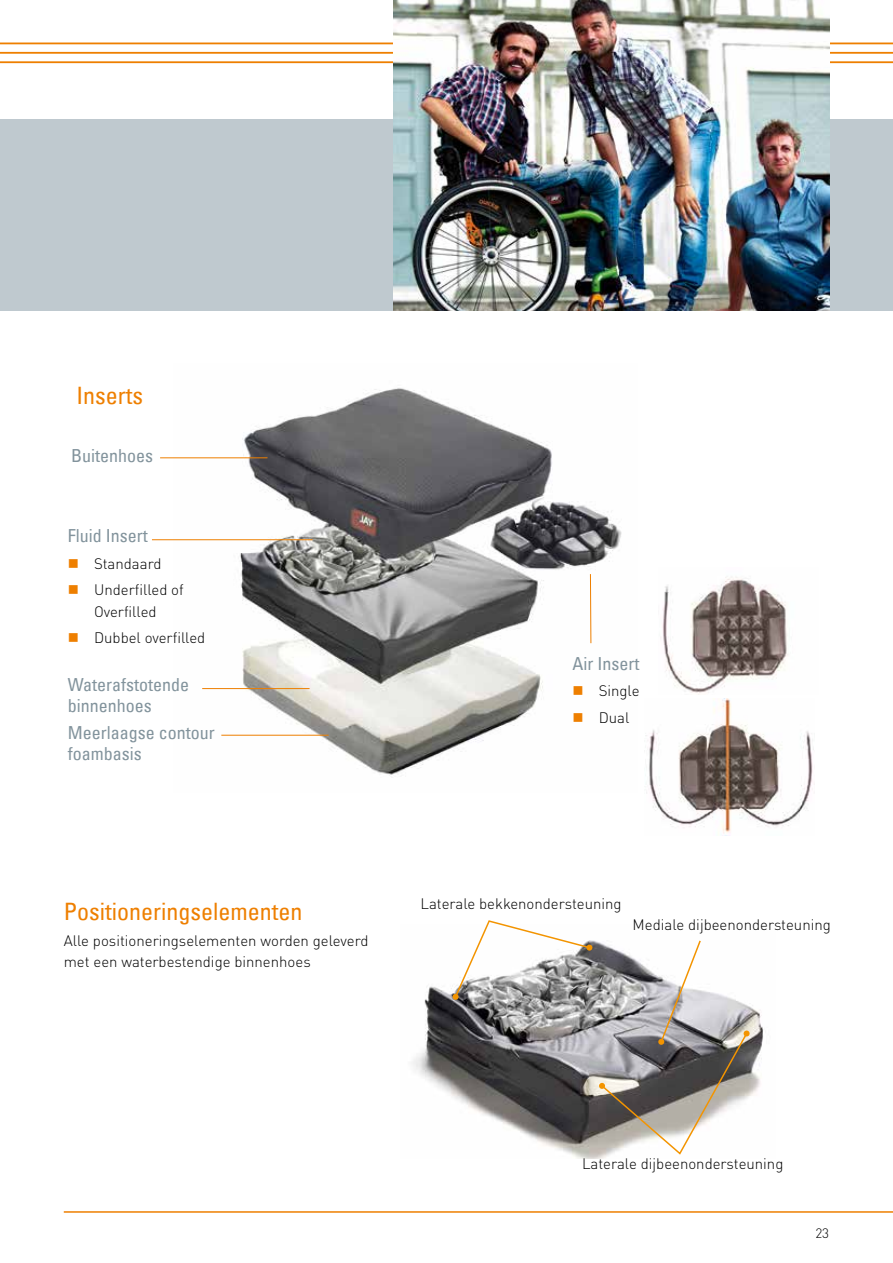
<style>
.page{position:relative;width:893px;height:1263px;background:#fff}
.page>*{position:absolute;margin:0;border:0;box-sizing:border-box;transform-origin:0 0}
.t1{font:condensed 24px "Univers Com 57";color:#ee7f00}
.t2{font:condensed 18px/21.3px "Univers Com 57";color:#82939c}
.t3{font:300 15px/21.3px "DINOT";color:#000}
.t4{font:300 13.5px "DINOT";color:#000}
.s1{color:#ee7f00}
</style>
<div class="page">
<hr style="left:829px;top:52px;width:64px;height:2px;background:#ee7f00">
<hr style="left:829px;top:61px;width:64px;height:2px;background:#ee7f00">
<hr style="left:829px;top:43px;width:64px;height:1px;background:#ee7f00">
<hr style="left:0;top:52px;width:714px;height:2px;background:#ee7f00">
<hr style="left:0;top:61px;width:714px;height:2px;background:#ee7f00">
<hr style="left:0;top:43px;width:714px;height:1px;background:#ee7f00">
<div style="left:0;top:119px;width:893px;height:191px;background:#bfc9cf"></div>
<img style="left:393px;top:0;width:436px;height:310px">
<img style="left:412px;top:940px;width:351px;height:219px">
<img style="left:645px;top:698px;width:169px;height:135px">
<img style="left:662px;top:576px;width:127px;height:119px">
<img style="left:174px;top:388px;width:448px;height:388px">
<hr style="left:152px;top:539px;width:161px;height:1px;background:#ee7f00">
<hr style="left:202px;top:688px;width:108px;height:1px;background:#ee7f00">
<hr style="left:160px;top:457px;width:107px;height:1px;background:#ee7f00">
<hr style="left:221px;top:735px;width:108px;height:1px;background:#ee7f00">
<svg style="left:590px;top:573px;width:2px;height:71px"></svg>
<hr style="left:64px;top:1211px;width:829px;height:2px;background:#ee7f00">
<svg style="left:453px;top:920px;width:139px;height:80px"></svg>
<svg style="left:599px;top:940px;width:151px;height:216px"></svg>
<h1 class="t1" style="left:77px;top:380px;width:68px">Inserts</h1>
<p class="t2" style="left:71px;top:445px;width:83px">Buitenhoes</p>
<p class="t2" style="left:68px;top:525px;width:81px">Fluid Insert</p>
<p class="t3" style="left:68px;top:553px;width:95px"><span class="s1">■</span> Standaard</p>
<p class="t3" style="left:68px;top:579px;width:117px;text-align:center"><span class="s1">■</span> Underfilled of<br>Overfilled</p>
<p class="t3" style="left:68px;top:627px;width:139px"><span class="s1">■</span> Dubbel overfilled</p>
<p class="t2" style="left:68px;top:674px;width:123px">Waterafstotende binnenhoes</p>
<p class="t2" style="left:68px;top:721px;width:148px">Meerlaagse contour foambasis</p>
<p class="t2" style="left:572px;top:652px;width:68px">Air Insert</p>
<p class="t3" style="left:572px;top:680px;width:69px"><span class="s1">■</span> Single</p>
<p class="t3" style="left:572px;top:707px;width:58px"><span class="s1">■</span> Dual</p>
<h1 class="t1" style="left:64px;top:896px;width:240px">Positioneringselementen</h1>
<p class="t3" style="left:64px;top:930px;width:306px">Alle positioneringselementen worden geleverd met een waterbestendige binnenhoes</p>
<p class="t3" style="left:420px;top:893px;width:203px">Laterale bekkenondersteuning</p>
<p class="t3" style="left:633px;top:914px;width:200px">Mediale dijbeenondersteuning</p>
<p class="t3" style="left:582px;top:1153px;width:203px">Laterale dijbeenondersteuning</p>
<p class="t4" style="left:815px;top:1225px;width:15px">23</p>
</div>
